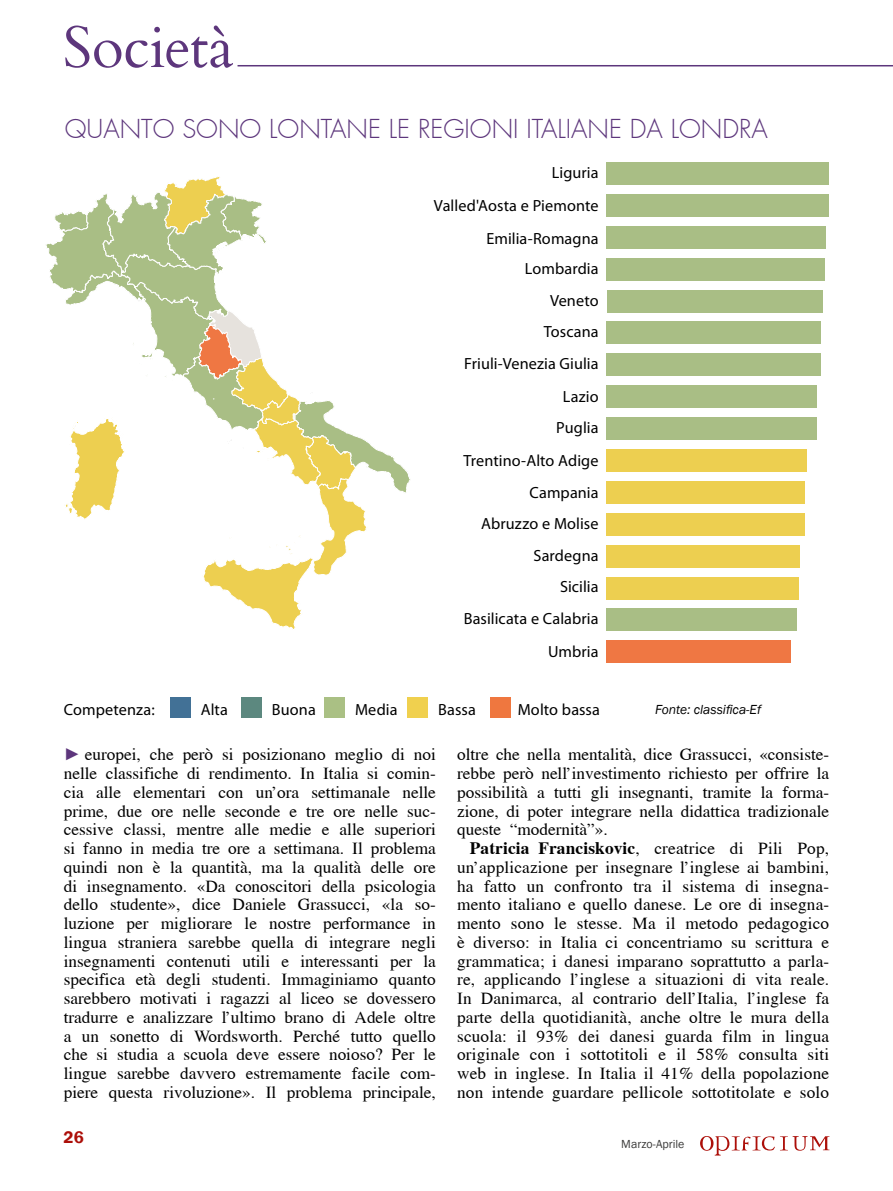
<style>
.page{position:relative;width:893px;height:1191px;background:#fff}
.page>*{position:absolute;margin:0;border:0;box-sizing:border-box;transform-origin:0 0}
.t1{font:58.5px "Cardo";letter-spacing:-.01em;color:#5d367c}
.t2{font:300 25.5px "Futura";color:#5d367c}
.t3{font:17.25px/18.8px "Cardiff";color:#000;text-align:justify}
.t4{font:600 17.25px "Franklin Gothic";color:#ac0f09}
.t5{font:16.2px/32px "Myriad Pro";letter-spacing:.005em;color:#000;text-align:right}
.t6{font:italic 13.5px "Franklin Gothic";color:#000}
.t7{font:12px "Franklin Gothic";color:#3c3c3b}
.s1{font-family:"Franklin Gothic";font-weight:800;color:#5d367c}
.s2{font-weight:700}
</style>
<div class="page">
<svg style="left:700px;top:1136px;width:129px;height:19px"></svg>
<hr style="left:238px;top:65px;width:655px;height:1px;background:#5d367c">
<svg style="left:46px;top:176px;width:364px;height:453px"></svg>
<div style="left:170px;top:697px;width:20px;height:20px;background:#427196"></div>
<div style="left:241px;top:697px;width:20px;height:20px;background:#5c887f"></div>
<div style="left:324px;top:697px;width:20px;height:20px;background:#aac084"></div>
<div style="left:408px;top:697px;width:20px;height:20px;background:#f0d04e"></div>
<div style="left:490px;top:697px;width:20px;height:20px;background:#ef773f"></div>
<div style="left:606px;top:640px;width:185px;height:23px;background:#ef7743"></div>
<div style="left:606px;top:609px;width:191px;height:22px;background:#a9be85"></div>
<div style="left:606px;top:577px;width:193px;height:22px;background:#edcf50"></div>
<div style="left:606px;top:545px;width:194px;height:22px;background:#edcf50"></div>
<div style="left:606px;top:513px;width:199px;height:22px;background:#edcf50"></div>
<div style="left:606px;top:481px;width:199px;height:22px;background:#edcf50"></div>
<div style="left:606px;top:449px;width:201px;height:23px;background:#edcf50"></div>
<div style="left:606px;top:417px;width:211px;height:23px;background:#a9be85"></div>
<div style="left:606px;top:385px;width:211px;height:23px;background:#a9be85"></div>
<div style="left:606px;top:354px;width:215px;height:22px;background:#a9be85"></div>
<div style="left:606px;top:322px;width:215px;height:22px;background:#a9be85"></div>
<div style="left:606px;top:290px;width:216px;height:22px;background:#a9be85"></div>
<div style="left:606px;top:258px;width:219px;height:22px;background:#a9be85"></div>
<div style="left:606px;top:226px;width:220px;height:22px;background:#a9be85"></div>
<div style="left:606px;top:194px;width:223px;height:23px;background:#a9be85"></div>
<div style="left:606px;top:162px;width:223px;height:23px;background:#a9be85"></div>
<h1 class="t1" style="left:63px;top:0;width:172px">Società</h1>
<h2 class="t2" style="left:65px;top:113px;width:705px">QUANTO SONO LONTANE LE REGIONI ITALIANE DA LONDRA</h2>
<p class="t5" style="left:434px;top:156px;width:166px;line-height:33.2px">Liguria<br>Valled'Aosta e Piemonte<br>Emilia-Romagna</p>
<p class="t5" style="left:464px;top:252px;width:136px">Lombardia<br>Veneto<br>Toscana<br>Friuli-Venezia Giulia<br>Lazio<br>Puglia<br>Trentino-Alto Adige<br>Campania<br>Abruzzo e Molise<br>Sardegna<br>Sicilia<br>Basilicata e Calabria<br>Umbria</p>
<p class="t5" style="left:64px;top:693px;width:92px">Competenza:</p>
<p class="t5" style="left:201px;top:693px;width:29px">Alta</p>
<p class="t5" style="left:272px;top:693px;width:45px">Buona</p>
<p class="t5" style="left:355px;top:693px;width:44px">Media</p>
<p class="t5" style="left:438px;top:693px;width:39px">Bassa</p>
<p class="t5" style="left:518px;top:693px;width:84px">Molto bassa</p>
<p class="t6" style="left:655px;top:701px;width:108px">Fonte: classifica-Ef</p>
<p class="t3" style="left:64px;top:745px;width:374px"><span class="s1">►</span> europei, che però si posizionano meglio di noi nelle classifiche di rendimento. In Italia si comin&shy;cia alle elementari con un’ora settimanale nelle prime, due ore nelle seconde e tre ore nelle suc&shy;cessive classi, mentre alle medie e alle superiori si fanno in media tre ore a settimana. Il problema quindi non è la quantità, ma la qualità delle ore di insegnamento. «Da conoscitori della psicologia dello studente», dice Daniele Grassucci, «la so&shy;luzione per migliorare le nostre performance in lingua straniera sarebbe quella di integrare negli insegnamenti contenuti utili e interessanti per la specifica età degli studenti. Immaginiamo quanto sarebbero motivati i ragazzi al liceo se dovessero tradurre e analizzare l’ultimo brano di Adele oltre a un sonetto di Wordsworth. Perché tutto quello che si studia a scuola deve essere noioso? Per le lingue sarebbe davvero estremamente facile com&shy;piere questa rivoluzione». Il problema principale,</p>
<p class="t3" style="left:457px;top:745px;width:374px">oltre che nella mentalità, dice Grassucci, «consiste&shy;rebbe però nell’investimento richiesto per offrire la possibilità a tutti gli insegnanti, tramite la forma&shy;zione, di poter integrare nella didattica tradizionale queste “modernità”».</p>
<p class="t3" style="left:457px;top:839px;width:374px;text-indent:13px"><span class="s2">Patricia Franciskovic</span>, creatrice di Pili Pop, un’applicazione per insegnare l’inglese ai bambini, ha fatto un confronto tra il sistema di insegna&shy;mento italiano e quello danese. Le ore di insegna&shy;mento sono le stesse. Ma il metodo pedagogico è diverso: in Italia ci concentriamo su scrittura e grammatica; i danesi imparano soprattutto a parla&shy;re, applicando l’inglese a situazioni di vita reale.<br>In Danimarca, al contrario dell’Italia, l’inglese fa parte della quotidianità, anche oltre le mura della scuola: il 93% dei danesi guarda film in lingua originale con i sottotitoli e il 58% consulta siti web in inglese. In Italia il 41% della popolazione non intende guardare pellicole sottotitolate e solo</p>
<p class="t4" style="left:64px;top:1126px;width:22px">26</p>
<p class="t7" style="left:621px;top:1136px;width:65px">Marzo-Aprile</p>
</div>
